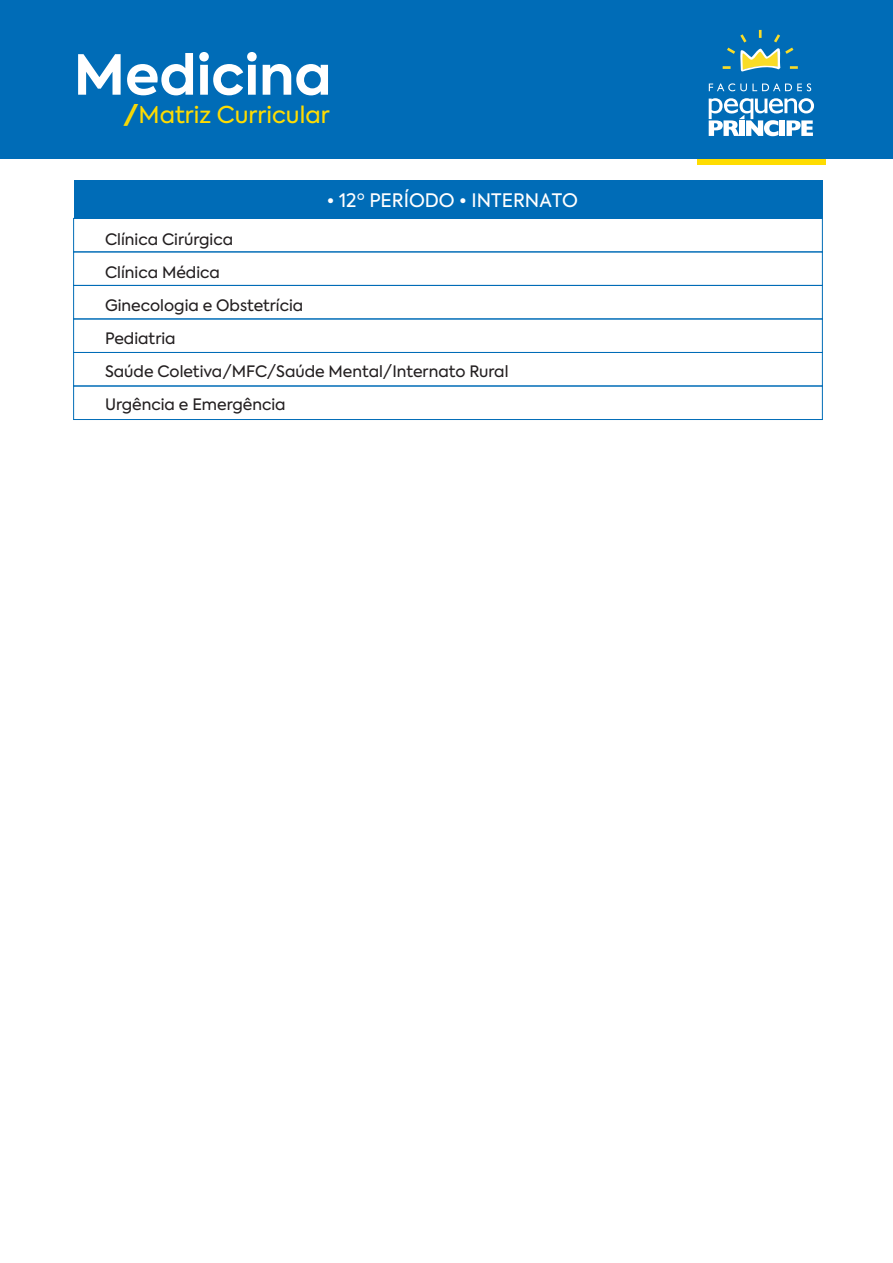
<style>
.page{position:relative;width:893px;height:1263px;background:#fff}
.page>*{position:absolute;margin:0;border:0;box-sizing:border-box;transform-origin:0 0}
.t1{font:700 54.9px "Axiforma";color:#fff}
.t2{font:23.1px "Axiforma";color:#ffdc01}
.t3{font:18.45px "Axiforma";color:#fff}
.t4{font:15.6px/33px "Axiforma";color:#231f20}
</style>
<div class="page">
<div style="left:74px;top:180px;width:748px;height:38px;background:#006cb7"></div>
<svg style="left:697px;top:158px;width:129px;height:7px"></svg>
<div style="left:0;top:0;width:893px;height:158px;background:#006cb7"></div>
<svg style="left:709px;top:98px;width:105px;height:38px"></svg>
<svg style="left:723px;top:30px;width:75px;height:41px"></svg>
<svg style="left:709px;top:83px;width:102px;height:8px"></svg>
<div style="left:73px;top:218px;width:749px;height:34px;border:1px solid #006cb7"></div>
<div style="left:73px;top:285px;width:749px;height:34px;border:1px solid #006cb7"></div>
<div style="left:73px;top:352px;width:749px;height:34px;border:1px solid #006cb7"></div>
<div style="left:73px;top:386px;width:749px;height:34px;border:1px solid #006cb7"></div>
<h1 class="t1" style="left:74px;top:37px;width:259px">Medicina</h1>
<h2 class="t2" style="left:123px;top:99px;width:208px">/Matriz Curricular</h2>
<p class="t3" style="left:327px;top:188px;width:253px">• 12º PERÍODO • INTERNATO</p>
<p class="t4" style="left:105px;top:223px;width:405px">Clínica Cirúrgica<br>Clínica Médica<br>Ginecologia e Obstetrícia<br>Pediatria<br>Saúde Coletiva/MFC/Saúde Mental/Internato Rural<br>Urgência e Emergência</p>
</div>
